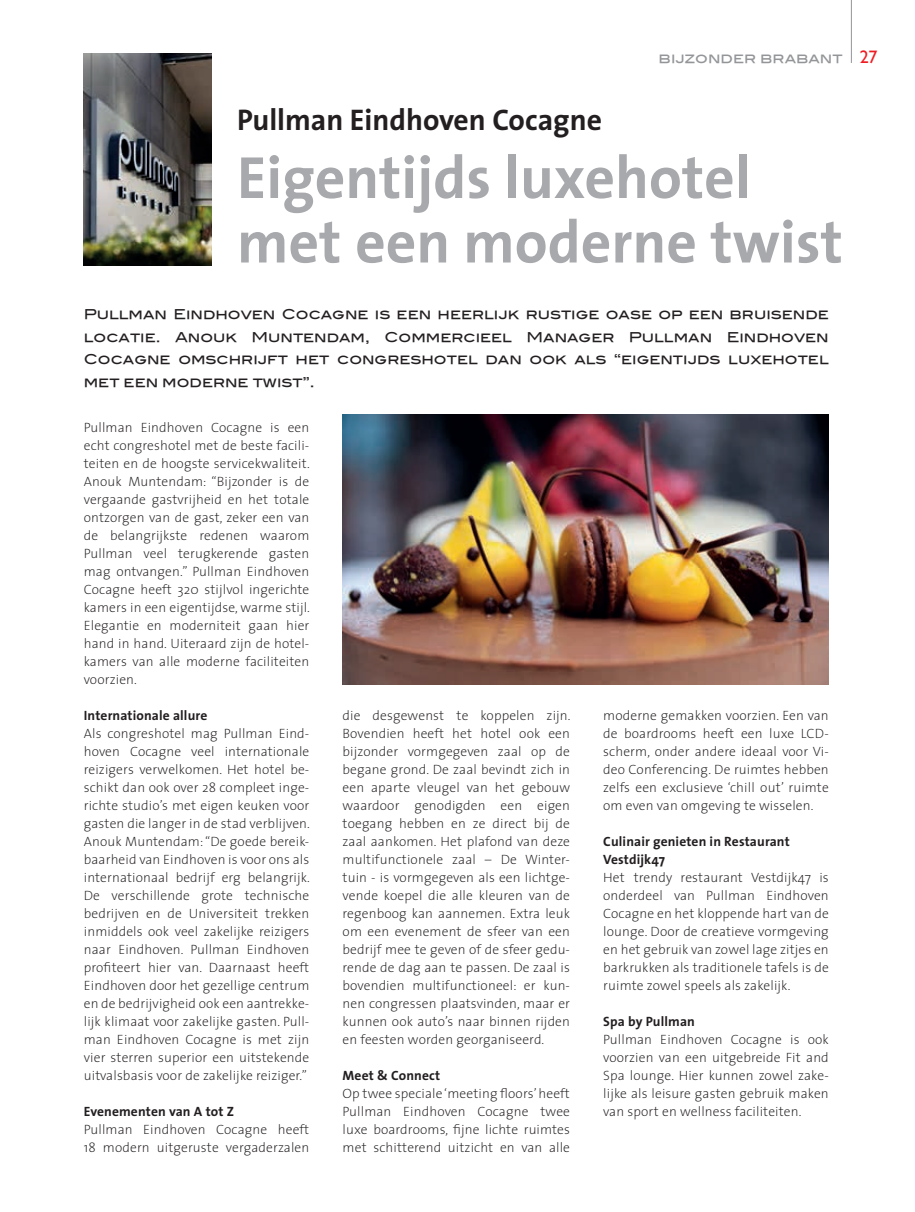
<style>
.page{position:relative;width:915px;height:1212px;background:#fff}
.page>*{position:absolute;margin:0;border:0;box-sizing:border-box;transform-origin:0 0}
.t1{font:700 60px/64.5px "The Sans";color:#a8a9ad}
.t2{font:700 30px "The Sans";color:#231f20}
.t3{font:200 13.5px/18px "The Sans";letter-spacing:.01em;color:#231f20;text-align:justify}
.t4{font:13.5px/22.5px "Blair Md ITCTT Medium";color:#231f20;text-align:justify}
.t5{font:700 13.5px/18px "The Sans";letter-spacing:.01em;color:#231f20}
.t6{font:13.5px "Blair Md ITCTT Medium";color:#939598}
.s1{font-family:"Gill Sans";font-size:18px;color:#ee1d23}
</style>
<div class="page">
<hr style="left:850px;top:0;width:1px;height:63px;background:#939598">
<img style="left:342px;top:414px;width:486px;height:270px">
<img style="left:84px;top:53px;width:127px;height:213px">
<h2 class="t2" style="left:237px;top:94px;width:366px">Pullman Eindhoven Cocagne</h2>
<p class="t6" style="left:658px;top:47px;width:220px">bijzonder brabant <span class="s1">27</span></p>
<h1 class="t1" style="left:237px;top:144px;width:607px">Eigentijds luxehotel met een moderne twist</h1>
<p class="t4" style="left:84px;top:301px;width:746px">Pullman Eindhoven Cocagne is een heerlijk rustige oase op een bruisende locatie. Anouk Muntendam, Commercieel Manager Pullman Eindhoven Cocagne omschrijft het congreshotel dan ook als “eigentijds luxehotel met een moderne twist”.</p>
<p class="t3" style="left:84px;top:418px;width:227px">Pullman Eindhoven Cocagne is een echt congreshotel met de beste facili&shy;teiten en de hoogste servicekwaliteit.<br>Anouk Muntendam: “Bijzonder is de vergaande gastvrijheid en het totale ontzorgen van de gast, zeker een van de belangrijkste redenen waarom Pullman veel terugkerende gasten mag ontvangen.” Pullman Eindhoven Cocagne heeft 320 stijlvol ingerichte kamers in een eigentijdse, warme stijl.<br>Elegantie en moderniteit gaan hier hand in hand. Uiteraard zijn de hotel&shy;kamers van alle moderne faciliteiten voorzien.</p>
<p class="t5" style="left:84px;top:706px;width:125px">Internationale allure</p>
<p class="t3" style="left:84px;top:724px;width:227px">Als congreshotel mag Pullman Eind&shy;hoven Cocagne veel internationale reizigers verwelkomen. Het hotel be&shy;schikt dan ook over 28 compleet inge&shy;richte studio’s met eigen keuken voor gasten die langer in de stad verblijven.<br>Anouk Muntendam: “De goede bereik&shy;baarheid van Eindhoven is voor ons als internationaal bedrijf erg belangrijk.<br>De verschillende grote technische bedrijven en de Universiteit trekken inmiddels ook veel zakelijke reizigers naar Eindhoven. Pullman Eindhoven profiteert hier van. Daarnaast heeft Eindhoven door het gezellige centrum en de bedrijvigheid ook een aantrekke&shy;lijk klimaat voor zakelijke gasten. Pull&shy;man Eindhoven Cocagne is met zijn vier sterren superior een uitstekende uitvalsbasis voor de zakelijke reiziger.”</p>
<p class="t5" style="left:84px;top:1102px;width:152px">Evenementen van A tot Z</p>
<p class="t3" style="left:84px;top:1120px;width:227px">Pullman Eindhoven Cocagne heeft<br>18 modern uitgeruste vergaderzalen</p>
<p class="t3" style="left:342px;top:706px;width:229px">die desgewenst te koppelen zijn.<br>Bovendien heeft het hotel ook een bijzonder vormgegeven zaal op de begane grond. De zaal bevindt zich in een aparte vleugel van het gebouw waardoor genodigden een eigen toegang hebben en ze direct bij de zaal aankomen. Het plafond van deze multifunctionele zaal – De Winter&shy;tuin - is vormgegeven als een lichtge&shy;vende koepel die alle kleuren van de regenboog kan aannemen. Extra leuk om een evenement de sfeer van een bedrijf mee te geven of de sfeer gedu&shy;rende de dag aan te passen. De zaal is bovendien multifunctioneel: er kun&shy;nen congressen plaatsvinden, maar er kunnen ook auto’s naar binnen rijden en feesten worden georganiseerd.</p>
<p class="t5" style="left:342px;top:1066px;width:99px">Meet &amp; Connect</p>
<p class="t3" style="left:342px;top:1084px;width:229px">Op twee speciale ‘meeting floors’ heeft Pullman Eindhoven Cocagne twee luxe boardrooms, fijne lichte ruimtes met schitterend uitzicht en van alle</p>
<p class="t3" style="left:603px;top:706px;width:227px">moderne gemakken voorzien. Een van de boardrooms heeft een luxe LCD&shy;scherm, onder andere ideaal voor Vi&shy;deo Conferencing. De ruimtes hebben zelfs een exclusieve ‘chill out’ ruimte om even van omgeving te wisselen.</p>
<p class="t5" style="left:603px;top:832px;width:188px">Culinair genieten in Restaurant<br>Vestdijk47</p>
<p class="t3" style="left:603px;top:868px;width:227px">Het trendy restaurant Vestdijk47 is onderdeel van Pullman Eindhoven Cocagne en het kloppende hart van de lounge. Door de creatieve vormgeving en het gebruik van zowel lage zitjes en barkrukken als traditionele tafels is de ruimte zowel speels als zakelijk.</p>
<p class="t5" style="left:603px;top:1012px;width:93px">Spa by Pullman</p>
<p class="t3" style="left:603px;top:1030px;width:227px">Pullman Eindhoven Cocagne is ook voorzien van een uitgebreide Fit and Spa lounge. Hier kunnen zowel zake&shy;lijke als leisure gasten gebruik maken van sport en wellness faciliteiten.</p>
</div>
